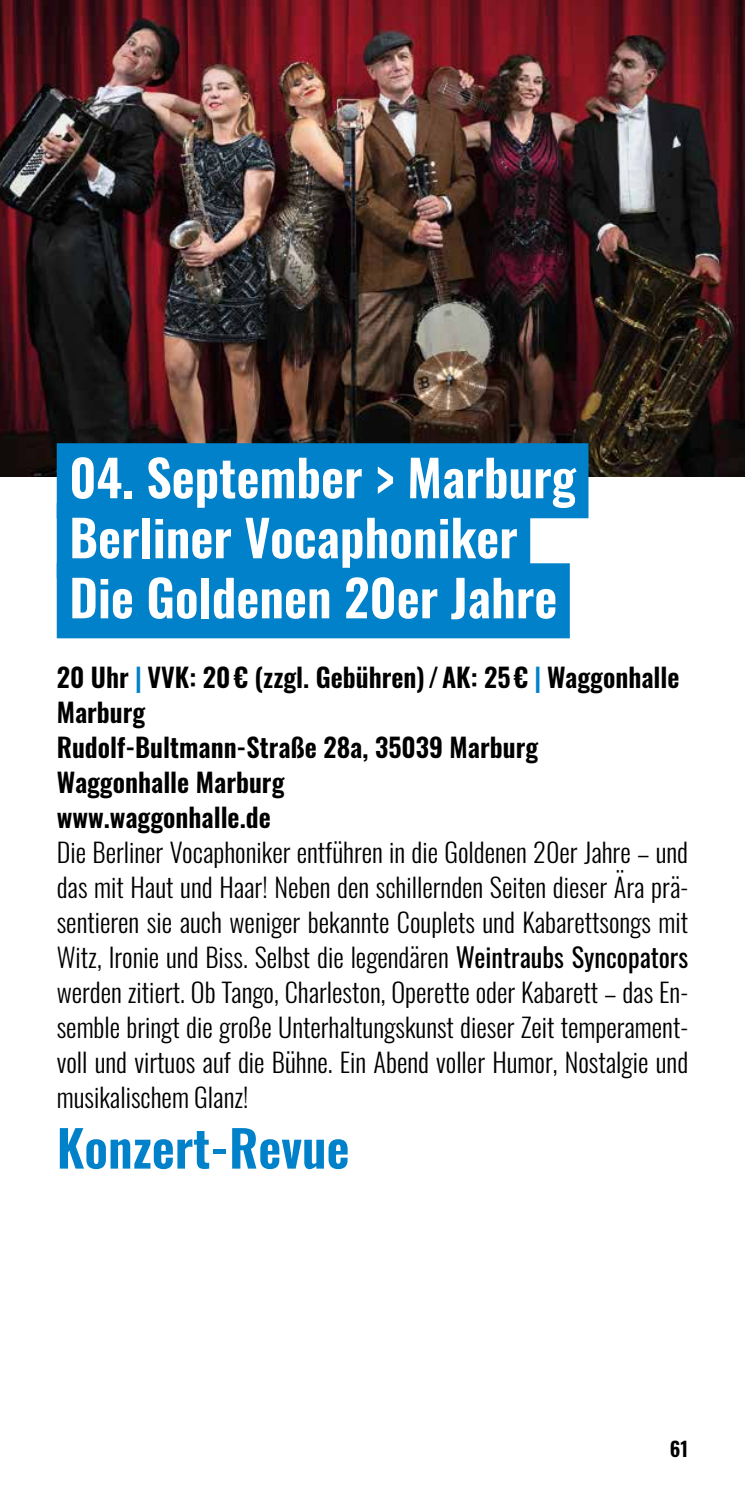
<style>
.page{position:relative;width:745px;height:1489px;background:#fff}
.page>*{position:absolute;margin:0;border:0;box-sizing:border-box;transform-origin:0 0}
.t1{font:600 50px/60px "Oswald";color:#fff}
.t2{font:600 50px "Oswald";color:#0081c9}
.t3{font:300 26.25px/35px "Oswald";color:#000;text-align:justify}
.t4{font:600 26.25px/35px "Oswald";color:#000}
.t5{font:600 20px "Oswald";color:#000}
.s1{color:#0081c9}
.s2{font-weight:400}
</style>
<div class="page">
<img style="left:1px;top:0;width:743px;height:476px">
<div style="left:57px;top:443px;width:531px;height:75px;background:#0081c9"></div>
<div style="left:57px;top:503px;width:473px;height:75px;background:#0081c9"></div>
<div style="left:57px;top:563px;width:512px;height:75px;background:#0081c9"></div>
<img style="left:0;top:0;width:1px;height:477px">
<h1 class="t1" style="left:69px;top:451px;width:508px">04. September &gt; Marburg<br>Berliner Vocaphoniker<br>Die Goldenen 20er Jahre</h1>
<p class="t4" style="left:57px;top:661px;width:624px">20 Uhr <span class="s1">|</span> VVK: 20€ (zzgl. Gebühren) /AK: 25€ <span class="s1">|</span> Waggonhalle<br>Marburg<br>Rudolf-Bultmann-Straße 28a, 35039 Marburg<br>Waggonhalle Marburg<br>www.waggonhalle.de</p>
<p class="t3" style="left:57px;top:832px;width:632px">Die Berliner Vocaphoniker entführen in die Goldenen 20er Jahre – und das mit Haut und Haar! Neben den schillernden Seiten dieser Ära prä&shy;sentieren sie auch weniger bekannte Couplets und Kabarettsongs mit Witz, Ironie und Biss. Selbst die legendären <span class="s2">Weintraubs Syncopators </span>werden zitiert. Ob Tango, Charleston, Operette oder Kabarett – das En&shy;semble bringt die große Unterhaltungskunst dieser Zeit temperament&shy;voll und virtuos auf die Bühne. Ein Abend voller Humor, Nostalgie und musikalischem Glanz!</p>
<h1 class="t2" style="left:57px;top:1121px;width:294px">Konzert-Revue</h1>
<p class="t5" style="left:669px;top:1438px;width:20px">61</p>
</div>
